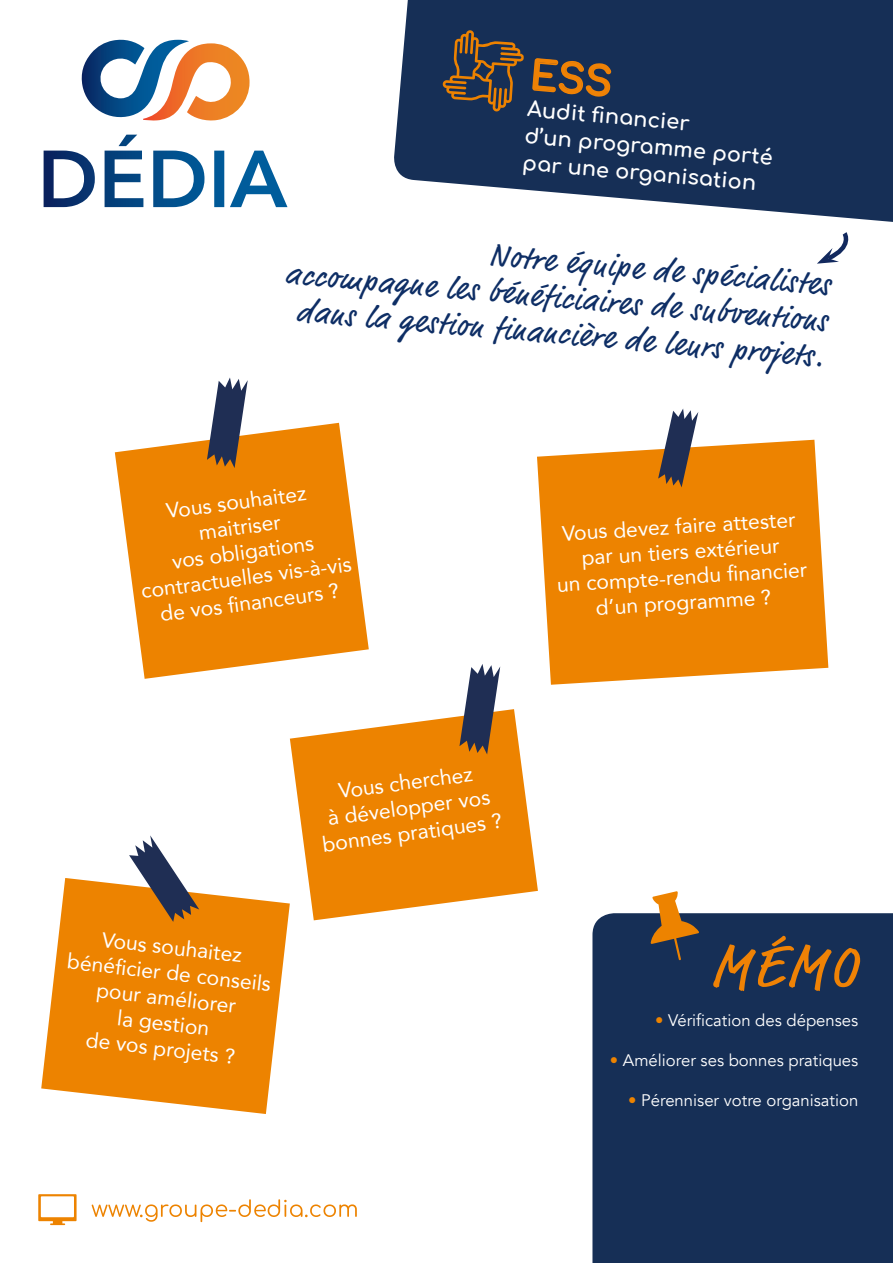
<style>
.page{position:relative;width:893px;height:1263px;background:#fff}
.page>*{position:absolute;margin:0;border:0;box-sizing:border-box;transform-origin:0 0}
.t1{font:60px "Market";color:#ef8205}
.t2{font:31.5px "Market";color:#0e2e65}
.t3{font:21.15px/25.3px "Avenir";color:#fff;text-align:center}
.t4{font:700 21px "Comfortaa";color:#fff}
.t5{font:16.65px "Avenir";color:#fff}
.s1{color:#ed8300}
</style>
<div class="page">
<svg style="left:81px;top:39px;width:169px;height:82px"></svg>
<svg style="left:44px;top:151px;width:51px;height:56px"></svg>
<svg style="left:105px;top:135px;width:38px;height:72px"></svg>
<svg style="left:153px;top:151px;width:51px;height:56px"></svg>
<svg style="left:214px;top:151px;width:10px;height:56px"></svg>
<svg style="left:230px;top:151px;width:57px;height:56px"></svg>
<svg style="left:817px;top:239px;width:32px;height:25px"></svg>
<svg style="left:394px;top:0;width:499px;height:239px;fill:#162f56"></svg>
<svg style="left:115px;top:423px;width:254px;height:256px;fill:#ed8300"></svg>
<svg style="left:290px;top:709px;width:248px;height:211px;fill:#ed8300"></svg>
<svg style="left:207px;top:377px;width:41px;height:91px"></svg>
<svg style="left:459px;top:664px;width:41px;height:90px"></svg>
<svg style="left:537px;top:440px;width:291px;height:245px;background:#ee901b"></svg>
<svg style="left:658px;top:409px;width:40px;height:78px"></svg>
<svg style="left:41px;top:878px;width:249px;height:236px;fill:#ed8300"></svg>
<svg style="left:129px;top:835px;width:70px;height:87px"></svg>
<div style="left:592px;top:913px;width:301px;height:350px;background:#162f56"></div>
<svg style="left:38px;top:1194px;width:39px;height:31px"></svg>
<svg style="left:92px;top:1199px;width:265px;height:23px"></svg>
<svg style="left:651px;top:891px;width:48px;height:69px"></svg>
<svg style="left:443px;top:30px;width:81px;height:82px;background:#494241"></svg>
<svg style="left:531px;top:57px;width:81px;height:69px;background:#343a4a"></svg>
<p class="t4" style="left:529px;top:89px;width:165px;rotate:5deg">Audit fi nancier</p>
<p class="t4" style="left:527px;top:116px;width:250px;rotate:5deg">d’un programme porté</p>
<p class="t4" style="left:524px;top:143px;width:236px;rotate:5deg">par une organisation</p>
<p class="t2" style="left:491px;top:236px;width:343px;rotate:5deg">Notre équipe de spécialistes</p>
<p class="t2" style="left:287px;top:255px;width:545px;rotate:5deg">accompagne les bénéficiaires de subventions</p>
<p class="t2" style="left:299px;top:292px;width:530px;rotate:5deg">dans la gestion financière de leurs projets.</p>
<p class="t3" style="left:165px;top:498px;width:142px;rotate:-8deg">Vous souhaitez maitriser</p>
<p class="t3" style="left:136px;top:554px;width:213px;rotate:-8deg">vos obligations contractuelles vis-à-vis de vos fi nanceurs ?</p>
<p class="t3" style="left:562px;top:519px;width:235px;rotate:-3deg">Vous devez faire attester</p>
<p class="t3" style="left:581px;top:543px;width:200px;rotate:-3deg">par un tiers extérieur</p>
<p class="t3" style="left:556px;top:570px;width:252px;rotate:-3deg">un compte-rendu fi nancier d’un programme ?</p>
<p class="t3" style="left:71px;top:923px;width:206px;rotate:6deg">Vous souhaitez<br>bénéfi cier de conseils pour améliorer</p>
<p class="t3" style="left:119px;top:1005px;width:94px;rotate:6deg">la gestion</p>
<p class="t3" style="left:87px;top:1027px;width:151px;rotate:6deg">de vos projets ?</p>
<p class="t3" style="left:337px;top:778px;width:136px;rotate:-8deg">Vous cherchez</p>
<p class="t3" style="left:317px;top:807px;width:182px;rotate:-8deg">à développer vos bonnes pratiques ?</p>
<p class="t1" style="left:711px;top:931px;width:149px">MÉMO</p>
<p class="t5" style="left:655px;top:1010px;width:205px"><span class="s1">•</span> Vérification des dépenses</p>
<p class="t5" style="left:610px;top:1050px;width:250px"><span class="s1">•</span> Améliorer ses bonnes pratiques</p>
<p class="t5" style="left:628px;top:1090px;width:232px"><span class="s1">•</span> Pérenniser votre organisation</p>
</div>
